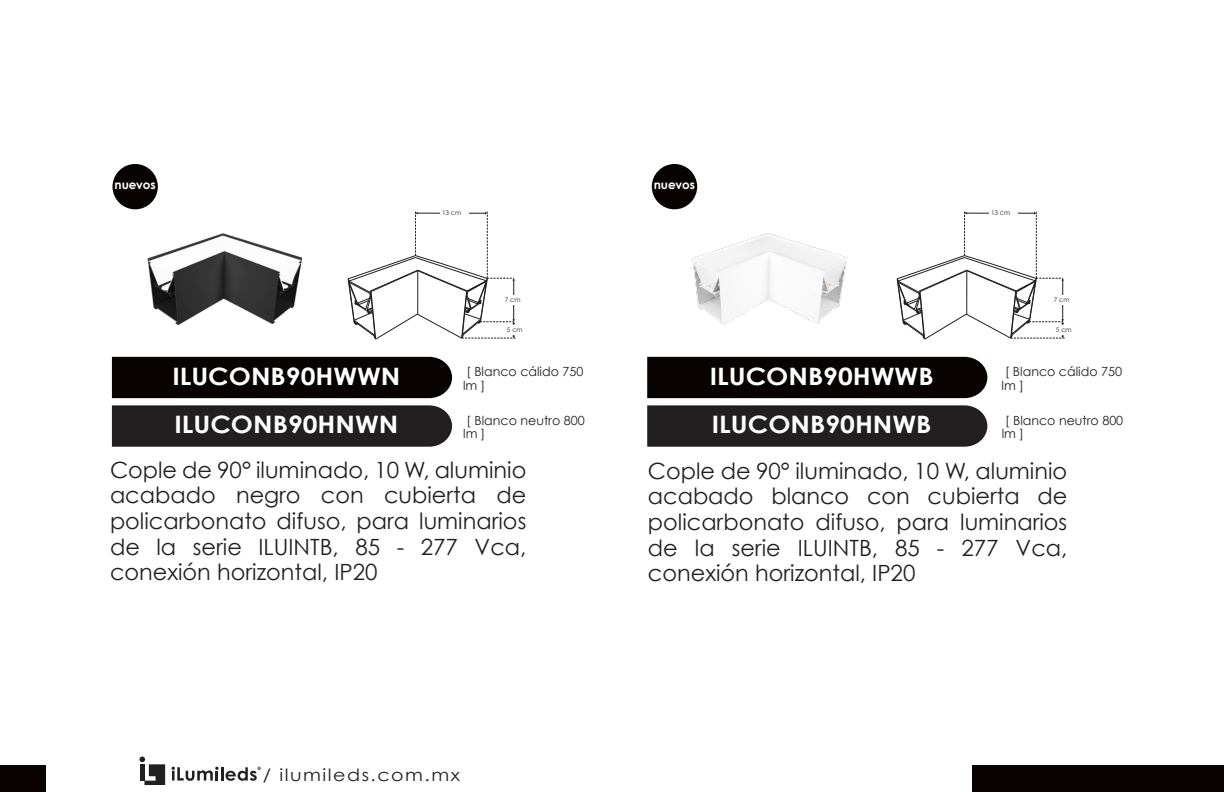
<style>
.page{position:relative;width:1224px;height:792px;background:#fff}
.page>*{position:absolute;margin:0;border:0;box-sizing:border-box;transform-origin:0 0}
.t1{font:700 24px "Century Gothic";color:#fff;scale:1.1 1}
.t2{font:22.4px/25.6px "Century Gothic";color:#231f20;text-align:justify}
.t3{font:17px "Century Gothic";letter-spacing:.08em;color:#231f20;scale:1.12 1}
.t4{font:12.6px/13.6px "Century Gothic";color:#231f20}
.t5{font:700 12px "Century Gothic";letter-spacing:-.01em;color:#fff}
.t6{font:6.4px "Century Gothic";color:#231f20}
</style>
<div class="page">
<div style="left:0;top:765px;width:46px;height:27px;background:#080302"></div>
<div style="left:972px;top:765px;width:252px;height:27px;background:#080302"></div>
<hr style="left:221px;top:767px;width:3px;height:14px;background:#231f20">
<svg style="left:226px;top:767px;width:35px;height:14px"></svg>
<svg style="left:172px;top:767px;width:47px;height:14px"></svg>
<svg style="left:139px;top:757px;width:26px;height:28px"></svg>
<hr style="left:140px;top:764px;width:4px;height:17px;background:#231f20">
<div style="left:112px;top:357px;width:340px;height:41px;background:#080302"></div>
<div style="left:112px;top:405px;width:340px;height:42px;background:#231f20"></div>
<div style="left:647px;top:357px;width:340px;height:41px;background:#080302"></div>
<div style="left:647px;top:405px;width:340px;height:42px;background:#231f20"></div>
<img style="left:132px;top:191px;width:180px;height:173px">
<img style="left:681px;top:184px;width:180px;height:180px">
<svg style="left:348px;top:212px;width:168px;height:127px"></svg>
<div style="left:501px;top:325px;width:26px;height:9px;background:#fff"></div>
<div style="left:501px;top:295px;width:26px;height:9px;background:#fff"></div>
<svg style="left:897px;top:212px;width:168px;height:127px"></svg>
<div style="left:1050px;top:325px;width:26px;height:9px;background:#fff"></div>
<div style="left:1050px;top:295px;width:26px;height:9px;background:#fff"></div>
<div style="left:113px;top:164px;width:45px;height:45px;background:#080302;border-radius:50%"></div>
<div style="left:652px;top:164px;width:45px;height:45px;background:#080302;border-radius:50%"></div>
<p class="t5" style="left:115px;top:177px;width:43px">nuevos</p>
<p class="t5" style="left:654px;top:177px;width:43px">nuevos</p>
<p class="t6" style="left:442px;top:209px;width:21px">13 cm</p>
<p class="t6" style="left:991px;top:209px;width:21px">13 cm</p>
<p class="t6" style="left:505px;top:296px;width:17px">7 cm</p>
<p class="t6" style="left:1054px;top:296px;width:17px">7 cm</p>
<p class="t6" style="left:507px;top:326px;width:17px">5 cm</p>
<p class="t6" style="left:1056px;top:326px;width:17px">5 cm</p>
<p class="t1" style="left:172px;top:361px;width:209px">ILUCONB90HWWN</p>
<p class="t1" style="left:174px;top:410px;width:205px">ILUCONB90HNWN</p>
<p class="t4" style="left:463px;top:365px;width:122px">[ Blanco cálido 750 lm ]</p>
<p class="t4" style="left:1002px;top:365px;width:122px">[ Blanco cálido 750 lm ]</p>
<p class="t4" style="left:463px;top:413px;width:123px">[ Blanco neutro 800 lm ]</p>
<p class="t4" style="left:1002px;top:413px;width:123px">[ Blanco neutro 800 lm ]</p>
<p class="t1" style="left:710px;top:361px;width:205px">ILUCONB90HWWB</p>
<p class="t1" style="left:712px;top:410px;width:201px">ILUCONB90HNWB</p>
<p class="t2" style="left:110px;top:457px;width:418px">Cople de 90° iluminado, 10 W, aluminio acabado negro con cubierta de policarbonato difuso, para luminarios de la serie ILUINTB, 85 - 277 Vca, conexión horizontal, IP20</p>
<p class="t3" style="left:263px;top:765px;width:178px">/ ilumileds.com.mx</p>
<p class="t2" style="left:648px;top:458px;width:421px">Cople de 90° iluminado, 10 W, aluminio acabado blanco con cubierta de policarbonato difuso, para luminarios de la serie ILUINTB, 85 - 277 Vca, conexión horizontal, IP20</p>
</div>
